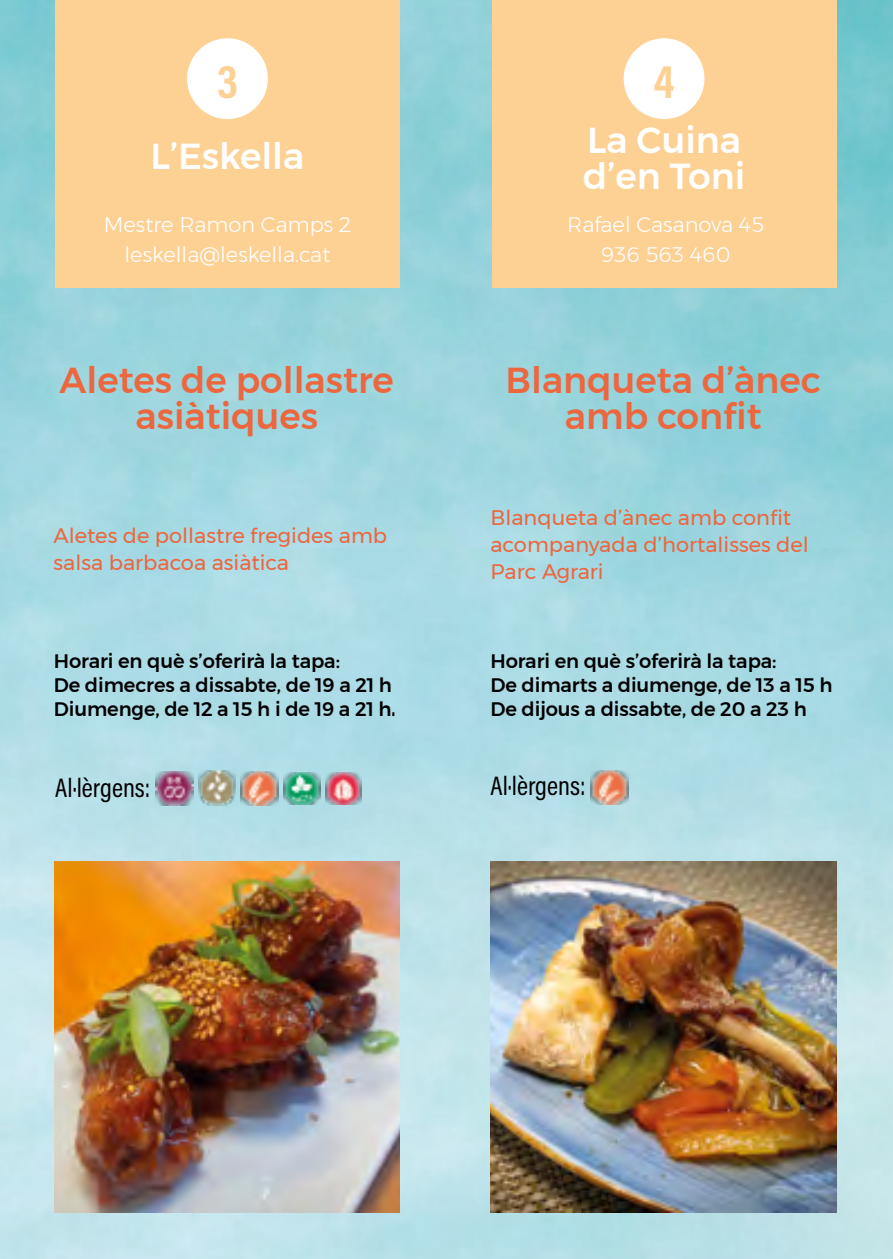
<style>
.page{position:relative;width:893px;height:1259px;background:#fff}
.page>*{position:absolute;margin:0;border:0;box-sizing:border-box;transform-origin:0 0}
.t1{font:700 48px "Acumin Pro Cond";color:#fdd194}
.t2{font:500 36px/36px "Montserrat";color:#ec663e;text-align:center}
.t3{font:500 36px/36px "Montserrat";color:#fff}
.t4{font:27px "Acumin Pro Cond";color:#000}
.t5{font:21px/27px "Montserrat";color:#ec663e}
.t6{font:300 21px/30px "Montserrat";color:#fff;text-align:center}
.t7{font:500 19.5px/24px "Montserrat";letter-spacing:-.005em;color:#000}
.s1{font-family:"Acumin Pro Cond";font-weight:400;font-size:27px}
</style>
<div class="page">
<img style="left:0;top:0;width:893px;height:1259px">
<div style="left:55px;top:0;width:345px;height:287px;background:#fdd194"></div>
<div style="left:187px;top:38px;width:81px;height:81px;background:#fff;border-radius:50%"></div>
<img style="left:156px;top:771px;width:37px;height:34px">
<img style="left:198px;top:770px;width:38px;height:36px">
<img style="left:241px;top:771px;width:37px;height:34px">
<img style="left:284px;top:772px;width:36px;height:33px">
<img style="left:325px;top:772px;width:37px;height:33px">
<div style="left:492px;top:0;width:344px;height:287px;background:#fdd194"></div>
<div style="left:624px;top:38px;width:80px;height:81px;background:#fff;border-radius:50%"></div>
<img style="left:54px;top:861px;width:345px;height:351px">
<img style="left:491px;top:861px;width:345px;height:351px">
<img style="left:591px;top:770px;width:37px;height:34px">
<h1 class="t1" style="left:217px;top:49px;width:22px">3</h1>
<h2 class="t3" style="left:151px;top:138px;width:155px">L’Eskella</h2>
<p class="t6" style="left:104px;top:209px;width:249px">Mestre Ramon Camps 2 leskella@leskella.cat</p>
<h2 class="t2" style="left:60px;top:362px;width:336px">Aletes de pollastre asiàtiques</h2>
<p class="t5" style="left:54px;top:521px;width:335px">Aletes de pollastre fregides amb salsa barbacoa asiàtica</p>
<p class="t7" style="left:54px;top:649px;width:343px">Horari en què s’oferirà la tapa:<br>De dimecres a dissabte, de 19 a 21 h<br>Diumenge, de 12 a 15 h i de 19 a 21 h<span class="s1">.</span></p>
<h3 class="t4" style="left:55px;top:770px;width:97px">Al·lèrgens:</h3>
<h1 class="t1" style="left:653px;top:49px;width:23px">4</h1>
<h2 class="t3" style="left:583px;top:122px;width:164px">La Cuina d’en Toni</h2>
<p class="t6" style="left:567px;top:209px;width:198px">Rafael Casanova 45<br>936 563 460</p>
<h2 class="t2" style="left:506px;top:362px;width:317px">Blanqueta d’ànec amb confit</h2>
<p class="t5" style="left:490px;top:504px;width:320px">Blanqueta d’ànec amb confit acompanyada d’hortalisses del<br>Parc Agrari</p>
<p class="t7" style="left:490px;top:649px;width:344px">Horari en què s’oferirà la tapa:<br>De dimarts a diumenge, de 13 a 15 h<br>De dijous a dissabte, de 20 a 23 h</p>
<h3 class="t4" style="left:490px;top:768px;width:97px">Al·lèrgens:</h3>
</div>
